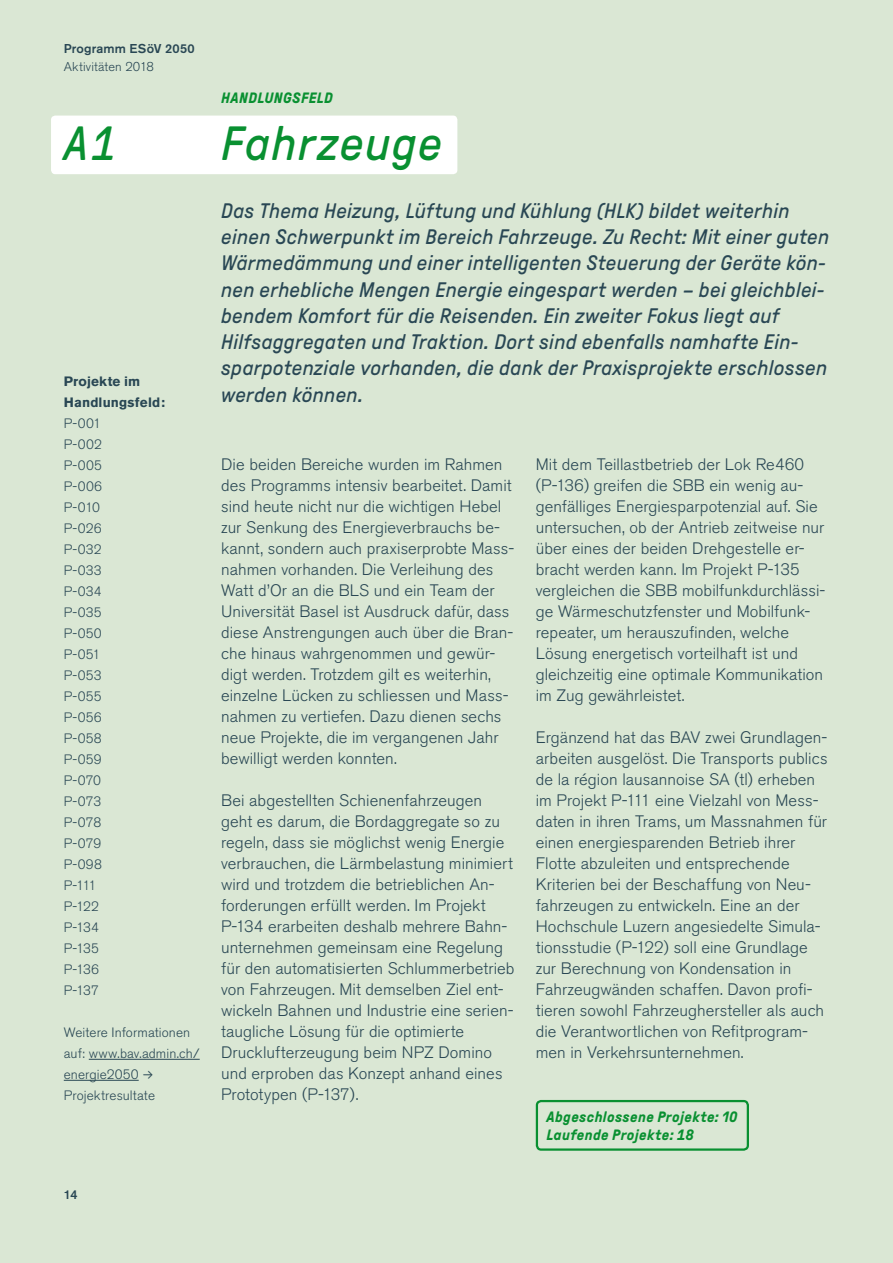
<style>
.page{position:relative;width:893px;height:1263px;background:#dae7d4}
.page>*{position:absolute;margin:0;border:0;box-sizing:border-box;transform-origin:0 0}
.Handlungsfeld_gross{font:italic 48px "GT Pressura";letter-spacing:.03em;color:#099031}
.Titel_1_32pt{font:italic 48px "GT Pressura";color:#099031}
.Einleitung_14pt{font:italic 21px/26.2px "GT Pressura";letter-spacing:.015em;color:#294754}
.Lauftext_11pt{font:300 16.5px/21px "Akzidenz Grotesk BE";letter-spacing:.005em;color:#294754}
.Titel_2_16pt{font:italic 700 15px "GT Pressura";letter-spacing:.03em;color:#099031}
.Projektliste{font:300 13.5px/21px "Akzidenz Grotesk BE";letter-spacing:.01em;color:#294754}
.Projektliste-2{font:700 13.5px/21px "Akzidenz Grotesk BE";letter-spacing:.015em;color:#294754}
.t1{font:500 12.75px "Akzidenz Grotesk BE";letter-spacing:.015em;color:#294754}
.t2{font:300 12.75px "Akzidenz Grotesk BE";letter-spacing:.015em;color:#294754}
.s1{font-family:"GT Pressura";font-size:16.5px}
</style>
<div class="page">
<div style="left:51px;top:116px;width:406px;height:58px;background:#fff;border-radius:4px"></div>
<div style="left:536px;top:1100px;width:213px;height:51px;border:2px solid #099031;border-radius:4px"></div>
<hr style="left:89px;top:1059px;width:111px;height:1px;background:#294754">
<hr style="left:64px;top:1080px;width:75px;height:1px;background:#294754">
<p class="t1" style="left:64px;top:40px;width:133px">Programm ESöV 2050</p>
<p class="t2" style="left:64px;top:59px;width:92px">Aktivitäten 2018</p>
<p class="Titel_1_32pt" style="left:64px;top:118px;width:55px">A1</p>
<p class="Projektliste-2" style="left:64px;top:371px;width:103px">Projekte im<br>Handlungsfeld:</p>
<p class="Projektliste" style="left:64px;top:413px;width:39px">P-001</p>
<p class="Projektliste" style="left:64px;top:434px;width:40px">P-002</p>
<p class="Projektliste" style="left:64px;top:455px;width:40px">P-005</p>
<p class="Projektliste" style="left:64px;top:476px;width:40px">P-006</p>
<p class="Projektliste" style="left:64px;top:497px;width:38px">P-010</p>
<p class="Projektliste" style="left:64px;top:518px;width:39px">P-026</p>
<p class="Projektliste" style="left:64px;top:539px;width:39px">P-032</p>
<p class="Projektliste" style="left:64px;top:560px;width:40px">P-033</p>
<p class="Projektliste" style="left:64px;top:581px;width:39px">P-034</p>
<p class="Projektliste" style="left:64px;top:602px;width:40px">P-035</p>
<p class="Projektliste" style="left:64px;top:623px;width:40px">P-050</p>
<p class="Projektliste" style="left:64px;top:644px;width:38px">P-051</p>
<p class="Projektliste" style="left:64px;top:665px;width:40px">P-053</p>
<p class="Projektliste" style="left:64px;top:686px;width:39px">P-055</p>
<p class="Projektliste" style="left:64px;top:707px;width:39px">P-056</p>
<p class="Projektliste" style="left:64px;top:728px;width:40px">P-058</p>
<p class="Projektliste" style="left:64px;top:749px;width:39px">P-059</p>
<p class="Projektliste" style="left:64px;top:770px;width:39px">P-070</p>
<p class="Projektliste" style="left:64px;top:791px;width:39px">P-073</p>
<p class="Projektliste" style="left:64px;top:812px;width:39px">P-078</p>
<p class="Projektliste" style="left:64px;top:833px;width:39px">P-079</p>
<p class="Projektliste" style="left:64px;top:854px;width:40px">P-098</p>
<p class="Projektliste" style="left:64px;top:875px;width:34px">P-111</p>
<p class="Projektliste" style="left:64px;top:896px;width:37px">P-122</p>
<p class="Projektliste" style="left:64px;top:917px;width:37px">P-134</p>
<p class="Projektliste" style="left:64px;top:938px;width:37px">P-135</p>
<p class="Projektliste" style="left:64px;top:959px;width:37px">P-136</p>
<p class="Projektliste" style="left:64px;top:980px;width:37px">P-137</p>
<p class="Projektliste" style="left:64px;top:1022px;width:137px">Weitere Informationen auf: www.bav.admin.ch/ energie2050 <span class="s1">→<br></span>Projektresultate</p>
<p class="t1" style="left:64px;top:1187px;width:15px">14</p>
<p class="Titel_2_16pt" style="left:221px;top:90px;width:113px">HANDLUNGSFELD</p>
<p class="Handlungsfeld_gross" style="left:221px;top:118px;width:223px">Fahrzeuge</p>
<p class="Einleitung_14pt" style="left:221px;top:198px;width:609px">Das Thema Heizung, Lüftung und Kühlung (HLK) bildet weiterhin einen Schwerpunkt im Bereich Fahrzeuge. Zu Recht: Mit einer guten Wärmedämmung und einer intelligenten Steuerung der Geräte kön&shy;nen erhebliche Mengen Energie eingespart werden – bei gleichblei&shy;bendem Komfort für die Reisenden. Ein zweiter Fokus liegt auf Hilfsaggregaten und Traktion. Dort sind ebenfalls namhafte Ein&shy;sparpotenziale vorhanden, die dank der Praxisprojekte erschlossen werden können.</p>
<p class="Lauftext_11pt" style="left:221px;top:454px;width:295px">Die beiden Bereiche wurden im Rahmen des Programms intensiv bearbeitet. Damit sind heute nicht nur die wichtigen Hebel zur Senkung des Energieverbrauchs be&shy;kannt, sondern auch praxiserprobte Mass&shy;nahmen vorhanden. Die Verleihung des Watt d’Or an die BLS und ein Team der Universität Basel ist Ausdruck dafür, dass diese Anstrengungen auch über die Bran&shy;che hinaus wahrgenommen und gewür&shy;digt werden. Trotzdem gilt es weiterhin, einzelne Lücken zu schliessen und Mass&shy;nahmen zu vertiefen. Dazu dienen sechs neue Projekte, die im vergangenen Jahr bewilligt werden konnten.</p>
<p class="Lauftext_11pt" style="left:221px;top:790px;width:295px">Bei abgestellten Schienenfahrzeugen geht es darum, die Bordaggregate so zu regeln, dass sie möglichst wenig Energie verbrauchen, die Lärmbelastung minimiert wird und trotzdem die betrieblichen An&shy;forderungen erfüllt werden. Im Projekt P-134 erarbeiten deshalb mehrere Bahn&shy;unternehmen gemeinsam eine Regelung für den automatisierten Schlummerbetrieb von Fahrzeugen. Mit demselben Ziel ent&shy;wickeln Bahnen und Industrie eine serien&shy;taugliche Lösung für die optimierte Drucklufterzeugung beim NPZ Domino und erproben das Konzept anhand eines Prototypen (P-137).</p>
<p class="Lauftext_11pt" style="left:536px;top:454px;width:291px">Mit dem Teillastbetrieb der Lok Re460 (P-136) greifen die SBB ein wenig au&shy;genfälliges Energiesparpotenzial auf. Sie untersuchen, ob der Antrieb zeitweise nur über eines der beiden Drehgestelle er&shy;bracht werden kann. Im Projekt P-135 vergleichen die SBB mobilfunkdurchlässi&shy;ge Wärmeschutzfenster und Mobilfunk&shy;repeater, um herauszufinden, welche Lösung energetisch vorteilhaft ist und gleichzeitig eine optimale Kommunikation im Zug gewährleistet.</p>
<p class="Lauftext_11pt" style="left:536px;top:727px;width:293px">Ergänzend hat das BAV zwei Grundlagen&shy;arbeiten ausgelöst. Die Transports publics de la région lausannoise SA (tl) erheben im Projekt P-111 eine Vielzahl von Mess&shy;daten in ihren Trams, um Massnahmen für einen energiesparenden Betrieb ihrer Flotte abzuleiten und entsprechende Kriterien bei der Beschaffung von Neu&shy;fahrzeugen zu entwickeln. Eine an der Hochschule Luzern angesiedelte Simula&shy;tionsstudie (P-122) soll eine Grundlage zur Berechnung von Kondensation in Fahrzeugwänden schaffen. Davon profi&shy;tieren sowohl Fahrzeughersteller als auch die Verantwortlichen von Refitprogram&shy;men in Verkehrsunternehmen.</p>
<p class="Titel_2_16pt" style="left:547px;top:1109px;width:192px">Abgeschlossene Projekte: 10</p>
<p class="Titel_2_16pt" style="left:547px;top:1127px;width:149px">Laufende Projekte: 18</p>
</div>
